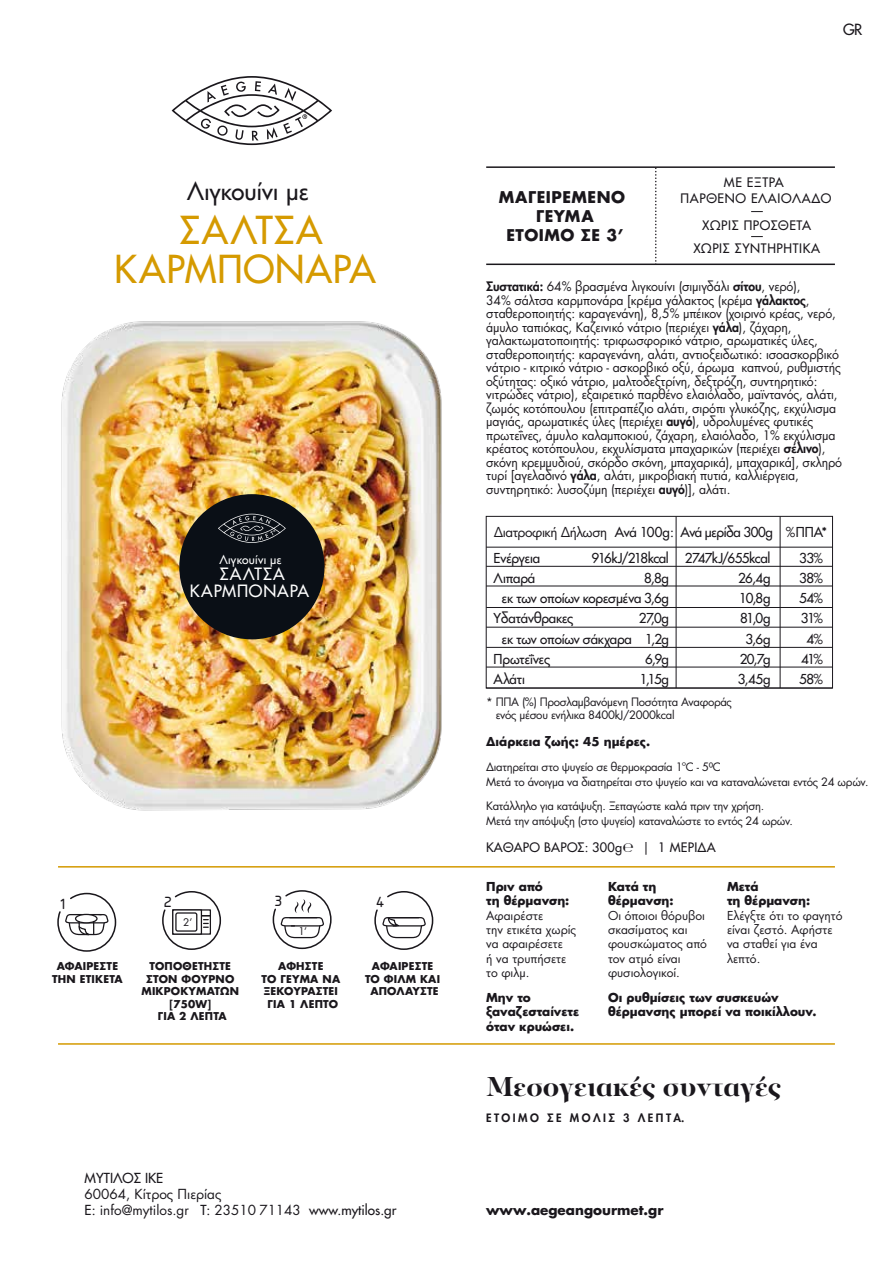
<style>
.page{position:relative;width:893px;height:1263px;background:#fff}
.page>*{position:absolute;margin:0;border:0;box-sizing:border-box;transform-origin:0 0}
.t1{font:500 37.5px/39px "Futura LTW1 G";letter-spacing:.025em;color:#d59a00;text-align:center}
.t2{font:700 28.2px "PF Regal Display Pro";color:#1a171c}
.t3{font:500 24px "Futura LTW1 G";letter-spacing:.01em;color:#1a171c}
.t4{font:500 16.5px/16.5px "Futura LTW1 G";letter-spacing:.05em;color:#fff;text-align:center}
.t5{font:700 15.75px/18.9px "Futura LTW1 G";letter-spacing:.03em;color:#1a171c;text-align:center}
.t6{font:15.3px "PF Isotext Pro";color:#1a171c}
.t7{font:500 15px "Futura LTW1 G";color:#1a171c}
.t8{font:13.5px/16.2px "Futura LTW1 G";color:#1a171c}
.t9{font:700 13.5px "Futura LTW1 G";color:#1a171c}
.t10{font:500 13.5px "Futura LTW1 G";color:#1a171c}
.t11{font:500 13.35px "Futura LTW1 G";letter-spacing:-.015em;color:#1a171c}
.t12{font:500 13.35px "Futura LTW1 G";letter-spacing:-.04em;color:#1a171c}
.t13{font:12.75px/13.5px "Futura LTW1 G";letter-spacing:-.01em;color:#1a171c;scale:.96 1}
.t14{font:500 12.75px/15.3px "Futura LTW1 G";letter-spacing:.05em;color:#1a171c;text-align:center}
.t15{font:500 12.75px "Futura LTW1 G";letter-spacing:.02em;color:#1a171c}
.t16{font:12px/14.4px "Futura LTW1 G";color:#1a171c}
.t17{font:700 12px/14.4px "Futura LTW1 G";color:#1a171c}
.t18{font:500 12px "Futura LTW1 G";letter-spacing:.025em;color:#fff}
.t19{font:11.25px/15px "Futura LTW1 G";letter-spacing:-.025em;color:#1a171c}
.t20{font:800 11.25px "Futura LTW1 G";letter-spacing:.22em;color:#1a171c}
.t21{font:700 10.5px/12.6px "Futura LTW1 G";letter-spacing:.02em;color:#1a171c;text-align:center}
.t22{font:10.2px "Futura LTW1 G";color:#1a171c}
.s1{font-weight:500}
.s2{font-weight:800}
.s3{font-weight:400}
</style>
<div class="page">
<hr style="left:58px;top:866px;width:777px;height:1px;background:#d49a00">
<hr style="left:58px;top:1043px;width:777px;height:2px;background:#d49a00">
<img style="left:61px;top:321px;width:381px;height:490px">
<svg style="left:172px;top:76px;width:160px;height:69px"></svg>
<div style="left:179px;top:494px;width:145px;height:145px;background:#0a0f16;border-radius:50%"></div>
<svg style="left:218px;top:514px;width:68px;height:29px"></svg>
<div style="left:486px;top:516px;width:347px;height:172px;border:1px solid #1a171c"></div>
<hr style="left:486px;top:566px;width:346px;height:1px;background:#1a171c">
<hr style="left:486px;top:586px;width:346px;height:1px;background:#1a171c">
<hr style="left:486px;top:607px;width:346px;height:1px;background:#1a171c">
<hr style="left:486px;top:627px;width:346px;height:1px;background:#1a171c">
<hr style="left:486px;top:647px;width:346px;height:1px;background:#1a171c">
<hr style="left:486px;top:667px;width:346px;height:1px;background:#1a171c">
<hr style="left:486px;top:688px;width:346px;height:1px;background:#1a171c">
<hr style="left:486px;top:547px;width:346px;height:1px;background:#1a171c">
<hr style="left:676px;top:516px;width:1px;height:172px;background:#1a171c">
<hr style="left:780px;top:516px;width:1px;height:172px;background:#1a171c">
<svg style="left:57px;top:892px;width:60px;height:60px"></svg>
<svg style="left:272px;top:890px;width:60px;height:60px"></svg>
<svg style="left:374px;top:891px;width:60px;height:59px"></svg>
<hr style="left:486px;top:166px;width:349px;height:2px;background:#1a171c">
<hr style="left:486px;top:264px;width:349px;height:1px;background:#1a171c">
<svg style="left:655px;top:167px;width:1px;height:97px"></svg>
<svg style="left:751px;top:211px;width:12px;height:1px"></svg>
<svg style="left:751px;top:236px;width:12px;height:1px"></svg>
<svg style="left:162px;top:891px;width:60px;height:59px"></svg>
<p class="t7" style="left:843px;top:17px;width:21px">GR</p>
<h3 class="t3" style="left:187px;top:171px;width:123px">Λιγκουίνι με</h3>
<h1 class="t1" style="left:114px;top:207px;width:263px">ΣΑΛΤΣΑ<br>ΚΑΡΜΠΟΝΑΡΑ</h1>
<p class="t18" style="left:219px;top:549px;width:64px">Λιγκουίνι με</p>
<p class="t4" style="left:190px;top:564px;width:121px">ΣΑΛΤΣΑ<br>ΚΑΡΜΠΟΝΑΡΑ</p>
<p class="t6" style="left:59px;top:895px;width:9px">1</p>
<p class="t21" style="left:52px;top:959px;width:72px">ΑΦΑΙΡΕΣΤΕ<br>ΤΗΝ ΕΤΙΚΕΤΑ</p>
<p class="t6" style="left:164px;top:893px;width:9px">2</p>
<p class="t22" style="left:183px;top:913px;width:11px">2’</p>
<p class="t21" style="left:141px;top:959px;width:99px">ΤΟΠΟΘΕΤΗΣΤΕ<br>ΣΤΟΝ ΦΟΥΡΝΟ<br>ΜΙΚΡΟΚΥΜΑΤΩΝ [750W]<br>ΓΙΑ 2 ΛΕΠΤΑ</p>
<p class="t6" style="left:275px;top:892px;width:9px">3</p>
<p class="t22" style="left:298px;top:922px;width:10px">1’</p>
<p class="t21" style="left:261px;top:959px;width:80px">ΑΦΗΣΤΕ<br>TO ΓΕΥΜΑ ΝΑ<br>ΞΕΚΟΥΡΑΣΤΕΙ<br>ΓΙΑ 1 ΛΕΠΤΟ</p>
<p class="t6" style="left:376px;top:893px;width:9px">4</p>
<p class="t21" style="left:365px;top:959px;width:76px">ΑΦΑΙΡΕΣΤΕ<br>ΤΟ ΦΙΛΜ ΚΑΙ<br>ΑΠΟΛΑΥΣΤΕ</p>
<p class="t10" style="left:85px;top:1166px;width:80px">ΜΥΤΙΛΟΣ ΙΚΕ</p>
<p class="t8" style="left:85px;top:1185px;width:313px">60064, Κίτρος Πιερίας<br><span class="s1">E:</span> info@mytilos.gr <span class="s1">T:</span> 23510 71143 <span class="s1">www.mytilos.gr</span></p>
<p class="t5" style="left:499px;top:187px;width:128px">ΜΑΓΕΙΡΕΜΕΝΟ<br>ΓΕΥΜΑ<br>ΕΤΟΙΜΟ ΣΕ 3’</p>
<p class="t14" style="left:681px;top:174px;width:152px">ΜΕ ΕΞΤΡΑ<br>ΠΑΡΘΕΝΟ ΕΛΑΙΟΛΑΔΟ</p>
<p class="t14" style="left:693px;top:212px;width:128px;line-height:23.5px">ΧΩΡΙΣ ΠΡΟΣΘΕΤΑ<br>ΧΩΡΙΣ ΣΥΝΤΗΡΗΤΙΚΑ</p>
<p class="t13" style="left:486px;top:279px;width:372px"><span class="s2">Συστατικά:</span> 64% βρασμένα λιγκουίνι (σιμιγδάλι <span class="s2">σίτου</span>, νερό),<br>34% σάλτσα καρμπονάρα [κρέμα γάλακτος (κρέμα <span class="s2">γάλακτος</span>, σταθεροποιητής: καραγενάνη), 8,5% μπέικον (χοιρινό κρέας, νερό, άμυλο ταπιόκας, Καζεινικό νάτριο (περιέχει <span class="s2">γάλα</span>), ζάχαρη, γαλακτωματοποιητής: τριφωσφορικό νάτριο, αρωματικές ύλες, σταθεροποιητής: καραγενάνη, αλάτι, αντιοξειδωτικό: ισοασκορβικό νάτριο - κιτρικό νάτριο - ασκορβικό οξύ, άρωμα καπνού, ρυθμιστής οξύτητας: οξικό νάτριο, μαλτοδεξτρίνη, δεξτρόζη, συντηρητικό: νιτρώδες νάτριο), εξαιρετικό παρθένο ελαιόλαδο, μαϊντανός, αλάτι, ζωμός κοτόπουλου (επιτραπέζιο αλάτι, σιρόπι γλυκόζης, εκχύλισμα μαγιάς, αρωματικές ύλες (περιέχει <span class="s2">αυγό</span>), υδρολυμένες φυτικές πρωτεΐνες, άμυλο καλαμποκιού, ζάχαρη, ελαιόλαδο, 1% εκχύλισμα κρέατος κοτόπουλου, εκχυλίσματα μπαχαρικών (περιέχει <span class="s2">σέλινο</span>), σκόνη κρεμμυδιού, σκόρδο σκόνη, μπαχαρικά), μπαχαρικά], σκληρό τυρί [αγελαδινό <span class="s2">γάλα</span>, αλάτι, μικροβιακή πυτιά, καλλιέργεια, συντηρητικό: λυσοζύμη (περιέχει <span class="s2">αυγό</span>)], αλάτι.</p>
<p class="t11" style="left:494px;top:521px;width:335px"><span class="s3">∆ιατροφική ∆ήλωση</span> Ανά 100g: Aνά µερίδα 300g %ΠΠΑ*</p>
<p class="t11" style="left:494px;top:547px;width:48px">Ενέργεια</p>
<p class="t12" style="left:591px;top:547px;width:180px">916kJ/218kcal 2747kJ/655kcal</p>
<p class="t11" style="left:799px;top:547px;width:25px">33%</p>
<p class="t11" style="left:494px;top:567px;width:43px">Λιπαρά</p>
<p class="t11" style="left:644px;top:567px;width:26px">8,8g</p>
<p class="t11" style="left:738px;top:567px;width:34px">26,4g</p>
<p class="t11" style="left:799px;top:567px;width:25px">38%</p>
<p class="t11" style="left:502px;top:587px;width:169px">εκ των οποίων κορεσµένα 3,6g</p>
<p class="t11" style="left:739px;top:587px;width:33px">10,8g</p>
<p class="t11" style="left:799px;top:587px;width:25px">54%</p>
<p class="t11" style="left:494px;top:607px;width:81px">Υδατάνθρακες</p>
<p class="t11" style="left:639px;top:607px;width:32px">27,0g</p>
<p class="t11" style="left:740px;top:607px;width:32px">81,0g</p>
<p class="t11" style="left:801px;top:607px;width:24px">31%</p>
<p class="t11" style="left:502px;top:627px;width:169px">εκ των οποίων σάκχαρα 1,2g</p>
<p class="t11" style="left:745px;top:627px;width:26px">3,6g</p>
<p class="t11" style="left:807px;top:627px;width:18px">4%</p>
<p class="t11" style="left:494px;top:647px;width:58px">Πρωτεΐνες</p>
<p class="t11" style="left:645px;top:647px;width:25px">6,9g</p>
<p class="t11" style="left:740px;top:647px;width:32px">20,7g</p>
<p class="t11" style="left:801px;top:647px;width:23px">41%</p>
<p class="t11" style="left:494px;top:667px;width:33px">Αλάτι</p>
<p class="t11" style="left:640px;top:667px;width:31px">1,15g</p>
<p class="t11" style="left:738px;top:667px;width:34px">3,45g</p>
<p class="t11" style="left:799px;top:667px;width:25px">58%</p>
<p class="t19" style="left:496px;top:694px;width:238px;line-height:13.5px;text-indent:-10px">* ΠΠΑ (%) Προσλαµβανόµενη Ποσότητα Αναφοράς ενός µέσου ενήλικα 8400kJ/2000kcal</p>
<p class="t17" style="left:486px;top:733px;width:165px">Διάρκεια ζωής: 45 ημέρες.</p>
<p class="t19" style="left:486px;top:758px;width:384px">Διατηρείται στο ψυγείο σε θερμοκρασία 1ºC - 50C<br>Μετά το άνοιγμα να διατηρείται στο ψυγείο και να καταναλώνεται εντός 24 ωρών.</p>
<p class="t19" style="left:486px;top:797px;width:308px">Κατάλληλο για κατάψυξη. Ξεπαγώστε καλά πριν την χρήση.<br>Μετά την απόψυξη (στο ψυγείο) καταναλώστε το εντός 24 ωρών.</p>
<p class="t15" style="left:486px;top:836px;width:231px">ΚΑΘΑΡΟ ΒΑΡΟΣ: 300g<span class="s3">℮ |</span> 1 ΜΕΡΙΔΑ</p>
<p class="t17" style="left:486px;top:878px;width:85px">Πριν από<br>τη θέρμανση:</p>
<p class="t16" style="left:486px;top:907px;width:92px">Αφαιρέστε<br>την ετικέτα χωρίς να αφαιρέσετε<br>ή να τρυπήσετε το φιλμ.</p>
<p class="t17" style="left:608px;top:878px;width:67px">Kατά τη θέρμανση:</p>
<p class="t16" style="left:608px;top:907px;width:101px">Οι όποιοι θόρυβοι σκασίματος και φουσκώματος από τον ατμό είναι φυσιολογικοί.</p>
<p class="t17" style="left:727px;top:878px;width:85px">Μετά<br>τη θέρμανση:</p>
<p class="t16" style="left:727px;top:907px;width:117px">Ελέγξτε ότι το φαγητό είναι ζεστό. Αφήστε να σταθεί για ένα λεπτό.</p>
<p class="t17" style="left:486px;top:989px;width:95px">Μην το ξαναζεσταίνετε όταν κρυώσει.</p>
<p class="t17" style="left:608px;top:989px;width:210px">Οι ρυθμίσεις των συσκευών θέρμανσης μπορεί να ποικίλλουν.</p>
<h2 class="t2" style="left:486px;top:1070px;width:296px">Μεσογειακές συνταγές</h2>
<p class="t20" style="left:486px;top:1108px;width:200px">ΕΤΟΙΜΟ ΣΕ ΜΟΛΙΣ 3 ΛΕΠΤΑ.</p>
<p class="t9" style="left:486px;top:1198px;width:179px">www.aegeangourmet.gr</p>
</div>
